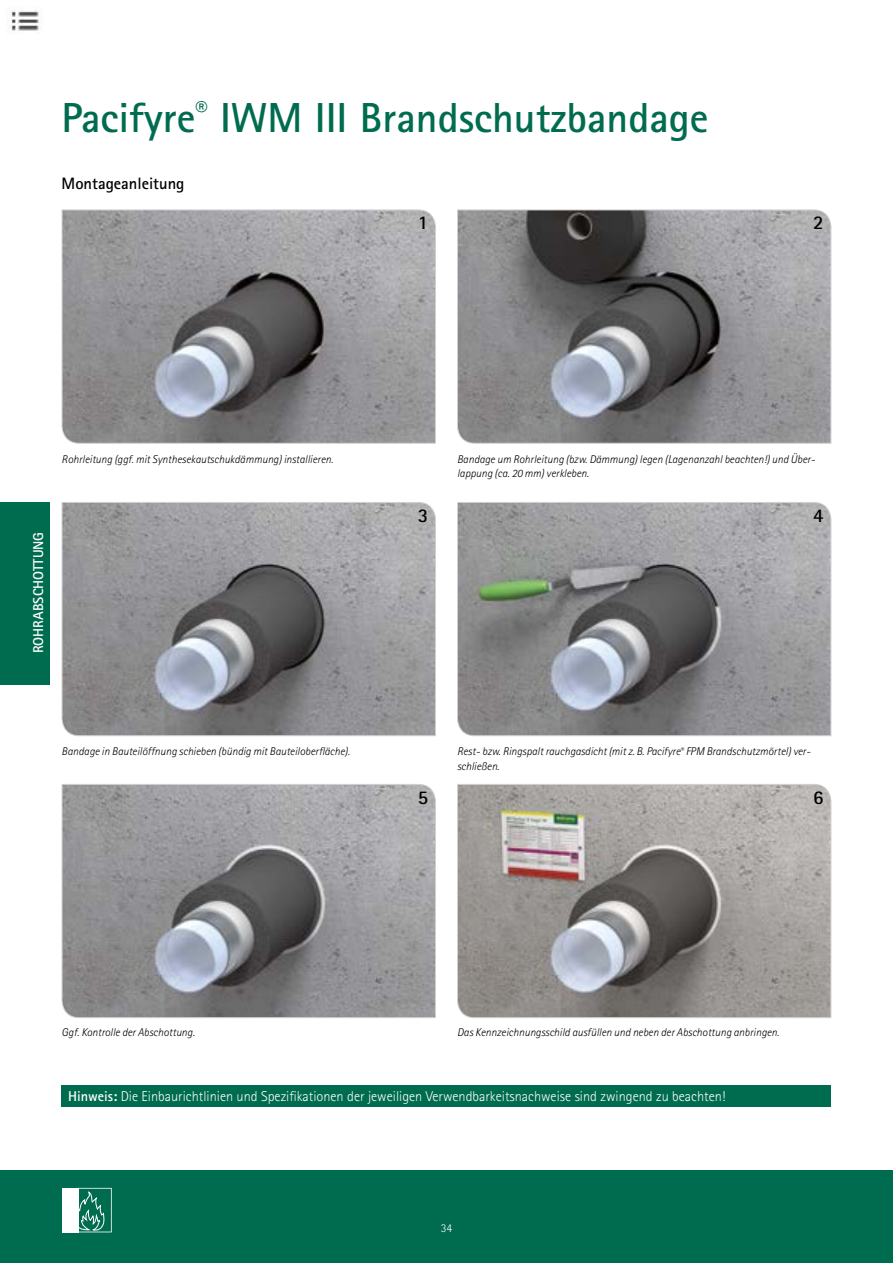
<style>
.page{position:relative;width:893px;height:1263px;background:#fff}
.page>*{position:absolute;margin:0;border:0;box-sizing:border-box;transform-origin:0 0}
.Main_title{font:700 42px "Rotis Sans Serif Std";color:#006c4f}
.t1{font:700 19.5px "Rotis Sans Serif Std";color:#000}
.Plain_text{font:700 16.5px "Rotis Sans Serif Std";color:#000}
.Plain_text-2{font:300 14.25px "Rotis Sans Serif Std";color:#fff}
.Subtitle{font:700 14.25px "Rotis Sans Serif Std";color:#fff}
.t2{font:300 12px "Rotis Sans Serif Std";color:#fff}
.Plain_text-3{font:italic 300 11.25px/14.4px "Rotis Sans Serif Std";color:#000}
.s1{font-weight:700}
</style>
<div class="page">
<svg style="left:457px;top:784px;width:375px;height:234px;background:#9b9794"></svg>
<svg style="left:61px;top:209px;width:375px;height:235px;background:#909093"></svg>
<svg style="left:61px;top:502px;width:375px;height:234px;background:#909093"></svg>
<svg style="left:457px;top:502px;width:375px;height:234px;background:#8e8f91"></svg>
<svg style="left:457px;top:209px;width:375px;height:235px;background:#828284"></svg>
<svg style="left:61px;top:784px;width:375px;height:234px;background:#919194"></svg>
<div style="left:0;top:502px;width:50px;height:182px;background:#006c4f"></div>
<div style="left:62px;top:1085px;width:769px;height:22px;background:#006c4f"></div>
<img style="left:11px;top:11px;width:28px;height:20px">
<div style="left:0;top:1170px;width:893px;height:93px;background:#006c4f"></div>
<svg style="left:78px;top:1188px;width:34px;height:44px"></svg>
<div style="left:62px;top:1188px;width:16px;height:44px;background:#fff"></div>
<p class="Main_title" style="left:62px;top:91px;width:648px">Pacifyre<sup>®</sup> IWM III Brandschutzbandage</p>
<p class="Plain_text" style="left:62px;top:173px;width:124px">Montageanleitung</p>
<p class="t1" style="left:418px;top:210px;width:12px">1</p>
<p class="t1" style="left:813px;top:210px;width:12px">2</p>
<p class="Subtitle" style="left:29px;top:653px;width:123px;rotate:-90deg">ROHRABSCHOTTUNG</p>
<p class="Plain_text-3" style="left:62px;top:452px;width:273px">Rohrleitung (ggf. mit Synthesekautschukdämmung) installieren.</p>
<p class="Plain_text-3" style="left:457px;top:452px;width:360px">Bandage um Rohrleitung (bzw. Dämmung) legen (Lagenanzahl beachten!) und Über&shy;lappung (ca. 20 mm) verkleben.</p>
<p class="t1" style="left:418px;top:503px;width:12px">3</p>
<p class="t1" style="left:813px;top:503px;width:12px">4</p>
<p class="Plain_text-3" style="left:62px;top:744px;width:290px">Bandage in Bauteilöffnung schieben (bündig mit Bauteiloberfläche).</p>
<p class="Plain_text-3" style="left:457px;top:744px;width:355px">Rest- bzw. Ringspalt rauchgasdicht (mit z. B. Pacifyre<sup>®</sup> FPM Brandschutzmörtel) ver&shy;schließen.</p>
<p class="t1" style="left:418px;top:785px;width:12px">5</p>
<p class="t1" style="left:813px;top:785px;width:12px">6</p>
<p class="Plain_text-3" style="left:62px;top:1025px;width:135px">Ggf. Kontrolle der Abschottung.</p>
<p class="Plain_text-3" style="left:457px;top:1025px;width:324px">Das Kennzeichnungsschild ausfüllen und neben der Abschottung anbringen.</p>
<p class="Plain_text-2" style="left:68px;top:1088px;width:659px"><span class="s1">Hinweis:</span> Die Einbaurichtlinien und Spezifikationen der jeweiligen Verwendbarkeitsnachweise sind zwingend zu beachten!</p>
<p class="t2" style="left:441px;top:1221px;width:13px">34</p>
</div>
